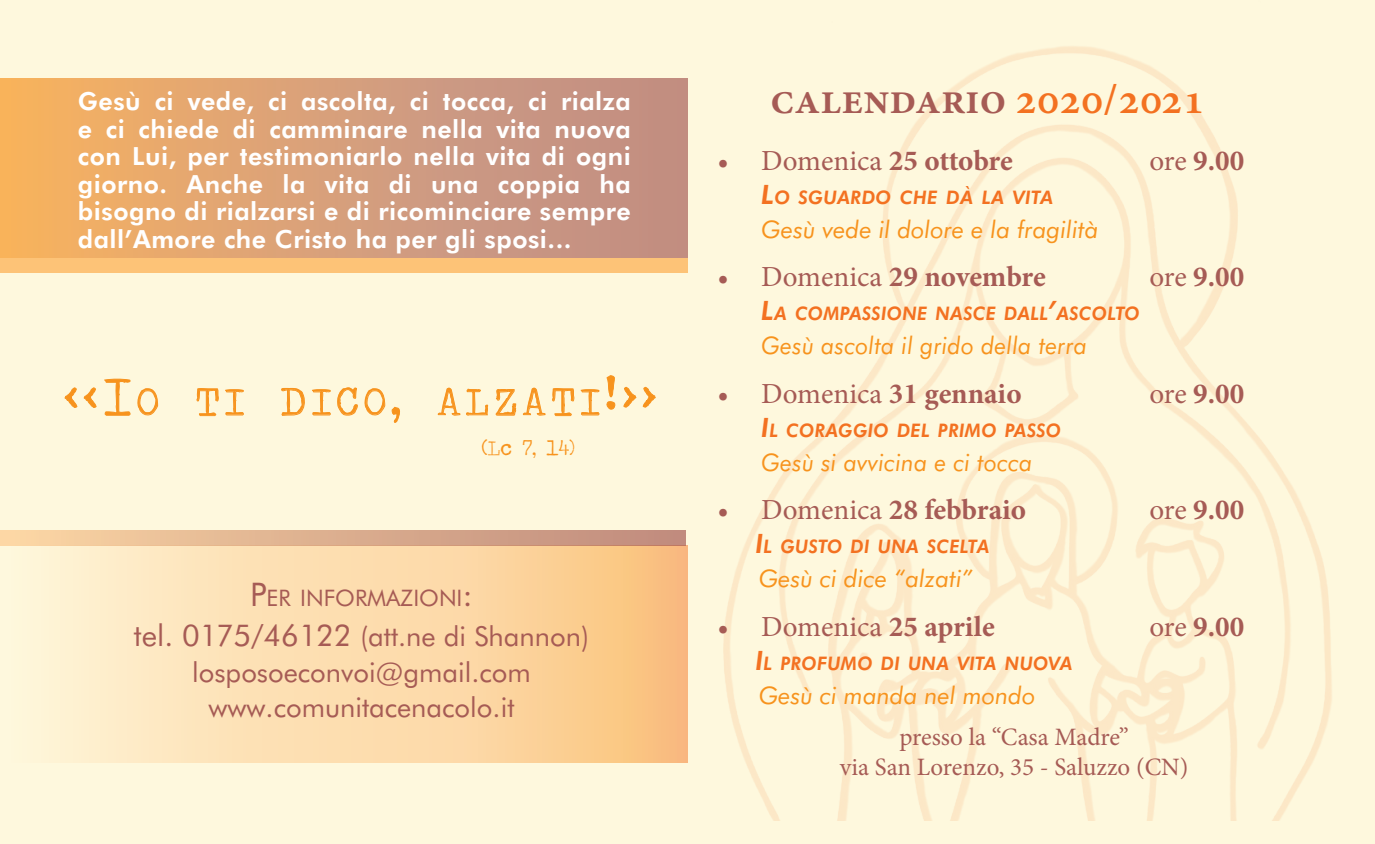
<style>
.page{position:relative;width:1375px;height:844px;background:#fff}
.page>*{position:absolute;margin:0;border:0;box-sizing:border-box;transform-origin:0 0}
.t1{font:600 43.75px "Minion Pro";color:#a65b55}
.t2{font:41.25px "Traveling Typewriter";letter-spacing:.13em;color:#f7931d}
.t3{font:700 29px "Minion Pro";letter-spacing:-.005em;color:#a65b55}
.t4{font:29px "Minion Pro";color:#a65b55}
.t5{font:27.5px/35px "Futura";color:#a65b55;text-align:center}
.t6{font:600 25px/27.5px "Futura";letter-spacing:.02em;color:#fff;text-align:justify}
.t7{font:25px/30px "Minion Pro";color:#a65b55;text-align:center}
.t8{font:italic 24.25px "Futura";color:#f7931d}
.t9{font:italic 24.25px "Futura";color:#f7931d;scale:.96 1}
.t10{font:22.75px "Futura";color:#a65b55}
.t11{font:22.5px "Traveling Typewriter";color:#f7931d}
.t12{font:italic 600 18.75px "Futura";letter-spacing:.015em;color:#f37121;scale:.96 1}
.t13{font:italic 600 18.75px "Futura";letter-spacing:.015em;color:#f37121}
.s1{font-size:59px}
.s2{font-size:32.5px}
.s3{font-size:30px}
.s4{color:#f37121}
.s5{font-weight:700}
.s6{font-weight:400}
.s7{font-size:26.75px}
</style>
<div class="page">
<div style="left:0;top:0;width:1375px;height:843px;background:#fef8dd"></div>
<img style="left:723px;top:46px;width:609px;height:774px">
<div style="left:0;top:78px;width:687px;height:181px;background:linear-gradient(to right,#f6b363,#bb8c8b)"></div>
<div style="left:0;top:258px;width:687px;height:15px;background:#fdc377"></div>
<svg style="left:64px;top:387px;width:14px;height:21px"></svg>
<svg style="left:84px;top:387px;width:13px;height:21px"></svg>
<svg style="left:104px;top:379px;width:27px;height:36px"></svg>
<svg style="left:137px;top:388px;width:21px;height:27px"></svg>
<svg style="left:196px;top:388px;width:23px;height:28px"></svg>
<svg style="left:225px;top:389px;width:19px;height:26px"></svg>
<svg style="left:281px;top:388px;width:24px;height:28px"></svg>
<svg style="left:312px;top:389px;width:19px;height:26px"></svg>
<svg style="left:337px;top:387px;width:21px;height:29px"></svg>
<svg style="left:365px;top:388px;width:20px;height:27px"></svg>
<svg style="left:392px;top:406px;width:8px;height:17px"></svg>
<svg style="left:438px;top:387px;width:22px;height:28px"></svg>
<svg style="left:466px;top:388px;width:22px;height:27px"></svg>
<svg style="left:495px;top:389px;width:21px;height:26px"></svg>
<svg style="left:523px;top:387px;width:23px;height:28px"></svg>
<svg style="left:552px;top:388px;width:22px;height:28px"></svg>
<svg style="left:581px;top:389px;width:19px;height:26px"></svg>
<svg style="left:606px;top:375px;width:9px;height:34px"></svg>
<svg style="left:623px;top:386px;width:13px;height:21px"></svg>
<svg style="left:642px;top:386px;width:14px;height:21px"></svg>
<div style="left:0;top:545px;width:687px;height:217px;background:linear-gradient(to right,#fff6da,#fbc482)"></div>
<svg style="left:0;top:530px;width:686px;height:15px"></svg>
<p class="t6" style="left:78px;top:87px;width:554px">Gesù ci vede, ci ascolta, ci tocca, ci rialza e ci chiede di camminare nella vita nuova con Lui, per testimoniarlo nella vita di ogni giorno. Anche la vita di una coppia ha bisogno di rialzarsi e di ricominciare sempre dall’Amore che Cristo ha per gli sposi...</p>
<h2 class="t2" style="left:65px;top:374px;width:592px"><span class="s1">&lt;&lt;I</span>O TI DICO<span class="s1">,</span> ALZATI<span class="s1">!&gt;&gt;</span></h2>
<p class="t11" style="left:482px;top:432px;width:94px">(Lc 7, 14)</p>
<p class="t10" style="left:250px;top:583px;width:224px"><span class="s2">P</span>ER INFORMAZIONI<span class="s2">:</span></p>
<p class="t5" style="left:134px;top:618px;width:457px"><span class="s3">tel. 0175/46122</span> (att.ne di Shannon) losposoeconvoi@gmail.com www.comunitacenacolo.it</p>
<h1 class="t1" style="left:770px;top:69px;width:436px">calendario <span class="s4">2020/2021</span></h1>
<p class="t4" style="left:717px;top:141px;width:297px">• Domenica <span class="s5">25 ottobre</span></p>
<p class="t3" style="left:1149px;top:140px;width:96px"><span class="s6">ore</span> 9.00</p>
<p class="t13" style="left:761px;top:185px;width:294px"><span class="s7">L</span>O SGUARDO CHE DÀ LA VITA</p>
<p class="t8" style="left:761px;top:214px;width:339px">Gesù vede il dolore e la fragilità</p>
<p class="t3" style="left:717px;top:256px;width:330px"><span class="s6">• Domenica</span> 29 novembre</p>
<p class="t3" style="left:1149px;top:256px;width:96px"><span class="s6">ore</span> 9.00</p>
<p class="t12" style="left:761px;top:301px;width:396px"><span class="s7">L</span>A COMPASSIONE NASCE DALL<span class="s7">’</span>ASCOLTO</p>
<p class="t9" style="left:761px;top:331px;width:341px">Gesù ascolta il grido della terra</p>
<p class="t4" style="left:717px;top:374px;width:306px">• Domenica <span class="s5">31 gennaio</span></p>
<p class="t3" style="left:1149px;top:373px;width:96px"><span class="s6">ore</span> 9.00</p>
<p class="t12" style="left:761px;top:418px;width:314px"><span class="s7">I</span>L CORAGGIO DEL PRIMO PASSO</p>
<p class="t9" style="left:761px;top:447px;width:284px">Gesù si avvicina e ci tocca</p>
<p class="t3" style="left:717px;top:489px;width:310px"><span class="s6">• Domenica</span> 28 febbraio</p>
<p class="t3" style="left:1149px;top:489px;width:96px"><span class="s6">ore</span> 9.00</p>
<p class="t12" style="left:755px;top:534px;width:245px"><span class="s7">I</span>L GUSTO DI UNA SCELTA</p>
<p class="t8" style="left:759px;top:563px;width:216px">Gesù ci dice “alzati”</p>
<p class="t4" style="left:717px;top:607px;width:279px">• Domenica <span class="s5">25 aprile</span></p>
<p class="t3" style="left:1149px;top:606px;width:96px"><span class="s6">ore</span> 9.00</p>
<p class="t12" style="left:755px;top:650px;width:332px"><span class="s7">I</span>L PROFUMO DI UNA VITA NUOVA</p>
<p class="t8" style="left:759px;top:680px;width:278px">Gesù ci manda nel mondo</p>
<p class="t7" style="left:840px;top:722px;width:350px">presso la “Casa Madre”<br>via San Lorenzo, 35 - Saluzzo (CN)</p>
</div>
